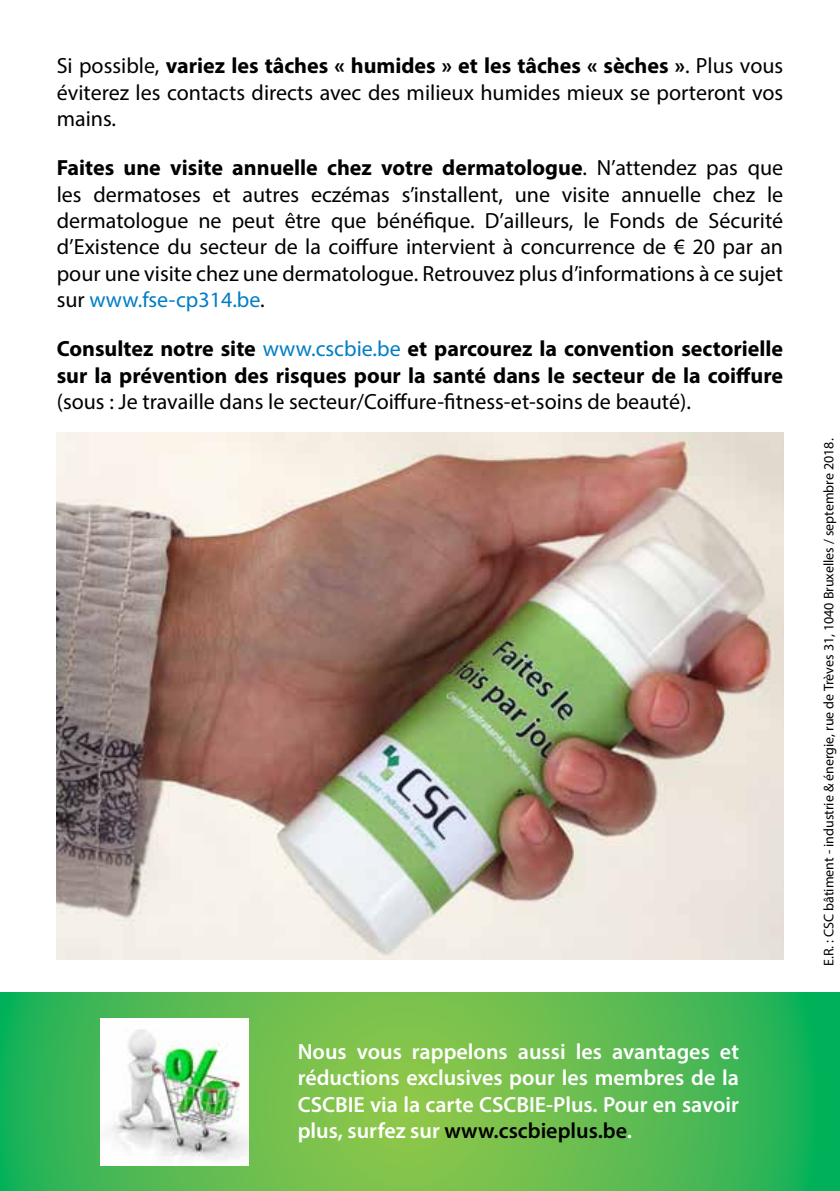
<style>
.page{position:relative;width:840px;height:1191px;background:#fff}
.page>*{position:absolute;margin:0;border:0;box-sizing:border-box;transform-origin:0 0}
.t1{font:22px/26.4px "Myriad Pro";color:#000;text-align:justify}
.t2{font:600 22px/26.4px "Myriad Pro";color:#fff;text-align:justify}
.t3{font:700 22px/26.4px "Myriad Pro";color:#000}
.t4{font:14px "Myriad Pro";color:#000}
.s1{font-weight:700}
.s2{color:#007dc5}
.s3{font-weight:400;color:#007dc5}
.s4{color:#000}
</style>
<div class="page">
<svg style="left:0;top:992px;width:839px;height:199px;background:#58bb52"></svg>
<img style="left:101px;top:1018px;width:147px;height:147px">
<img style="left:57px;top:433px;width:725px;height:526px">
<p class="t1" style="left:57px;top:52px;width:727px">Si possible, <span class="s1">variez les tâches « humides » et les tâches « sèches »</span>. Plus vous éviterez les contacts directs avec des milieux humides mieux se porteront vos mains.</p>
<p class="t1" style="left:57px;top:154px;width:727px"><span class="s1">Faites une visite annuelle chez votre dermatologue</span>. N’attendez pas que les dermatoses et autres eczémas s’installent, une visite annuelle chez le dermatologue ne peut être que bénéfique. D’ailleurs, le Fonds de Sécurité d’Existence du secteur de la coiffure intervient à concurrence de € 20 par an pour une visite chez une dermatologue. Retrouvez plus d’informations à ce sujet sur <span class="s2">www.fse-cp314.be</span>.</p>
<p class="t3" style="left:57px;top:335px;width:727px">Consultez notre site <span class="s3">www.cscbie.be</span> et parcourez la convention sectorielle sur la prévention des risques pour la santé dans le secteur de la coiffure</p>
<p class="t1" style="left:57px;top:388px;width:635px">(sous : Je travaille dans le secteur/Coiffure-fitness-et-soins de beauté).</p>
<p class="t2" style="left:297px;top:1037px;width:442px">Nous vous rappelons aussi les avantages et réductions exclusives pour les membres de la CSCBIE via la carte CSCBIE-Plus. Pour en savoir plus, surfez sur <span class="s4">www.cscbieplus.be</span>.</p>
<p class="t4" style="left:819px;top:966px;width:529px;rotate:-90deg">E.R. : CSC bâtiment - industrie &amp; énergie, rue de Trèves 31, 1040 Bruxelles / septembre 2018.</p>
</div>
